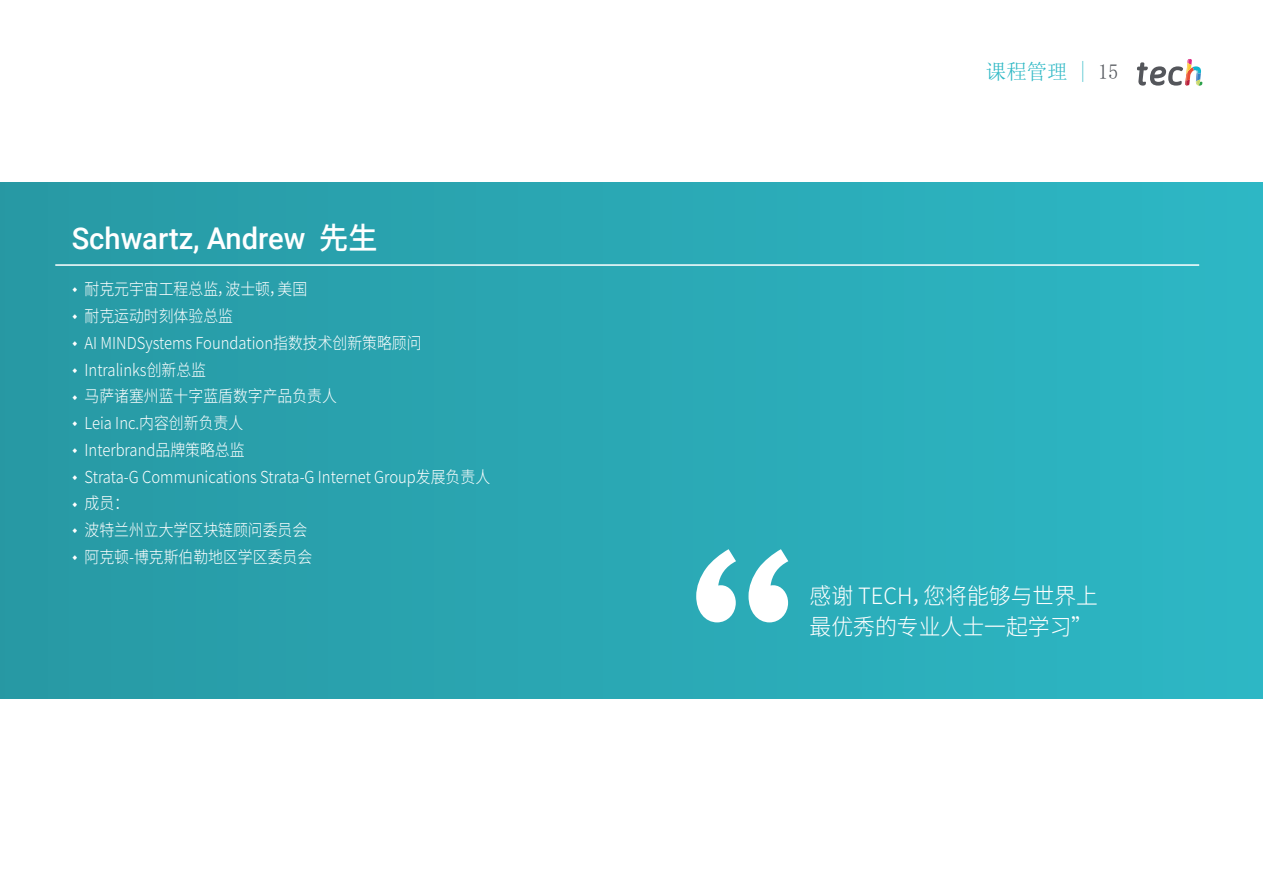
<style>
.page{position:relative;width:1263px;height:893px;background:#fff}
.page>*{position:absolute;margin:0;border:0;box-sizing:border-box;transform-origin:0 0}
.t1{font:500 30px "Roboto";color:#fff}
.t2{font:300 22.5px/31.5px "Source Han Sans CN";color:#fff}
.t3{font:21px "Sim Sun";color:#2db8c5}
.t4{font:300 16.5px/26.7px "Source Han Sans CN";color:#fff;scale:.9 1}
.s1{font-family:"Source Han Sans CN"}
.s2{color:#52555b}
</style>
<div class="page">
<div style="left:0;top:182px;width:1263px;height:516px;background:linear-gradient(to right,#2799a4,#2db7c5)"></div>
<svg style="left:696px;top:549px;width:92px;height:73px"></svg>
<hr style="left:55px;top:264px;width:1144px;height:2px;background:#fff">
<svg style="left:1137px;top:59px;width:65px;height:27px"></svg>
<svg style="left:73px;top:288px;width:4px;height:5px"></svg>
<svg style="left:73px;top:314px;width:4px;height:5px"></svg>
<svg style="left:73px;top:341px;width:4px;height:5px"></svg>
<svg style="left:73px;top:368px;width:4px;height:5px"></svg>
<svg style="left:73px;top:395px;width:4px;height:5px"></svg>
<svg style="left:73px;top:421px;width:4px;height:5px"></svg>
<svg style="left:73px;top:448px;width:4px;height:5px"></svg>
<svg style="left:73px;top:475px;width:4px;height:5px"></svg>
<svg style="left:73px;top:502px;width:4px;height:5px"></svg>
<svg style="left:73px;top:528px;width:4px;height:5px"></svg>
<svg style="left:73px;top:555px;width:4px;height:5px"></svg>
<h1 class="t1" style="left:72px;top:218px;width:307px">Schwartz, Andrew <span class="s1">先生</span></h1>
<p class="t4" style="left:85px;top:276px;width:452px">耐克元宇宙工程总监，波士顿，美国<br>耐克运动时刻体验总监<br>AI MINDSystems Foundation指数技术创新策略顾问<br>Intralinks创新总监<br>马萨诸塞州蓝十字蓝盾数字产品负责人<br>Leia Inc.内容创新负责人<br>Interbrand品牌策略总监<br>Strata-G Communications Strata-G Internet Group发展负责人成员：<br>波特兰州立大学区块链顾问委员会<br>阿克顿-博克斯伯勒地区学区委员会</p>
<p class="t3" style="left:986px;top:61px;width:134px">课程管理 | <span class="s2">15</span></p>
<h2 class="t2" style="left:810px;top:580px;width:290px">感谢 TECH，您将能够与世界上最优秀的专业人士一起学习”</h2>
</div>
